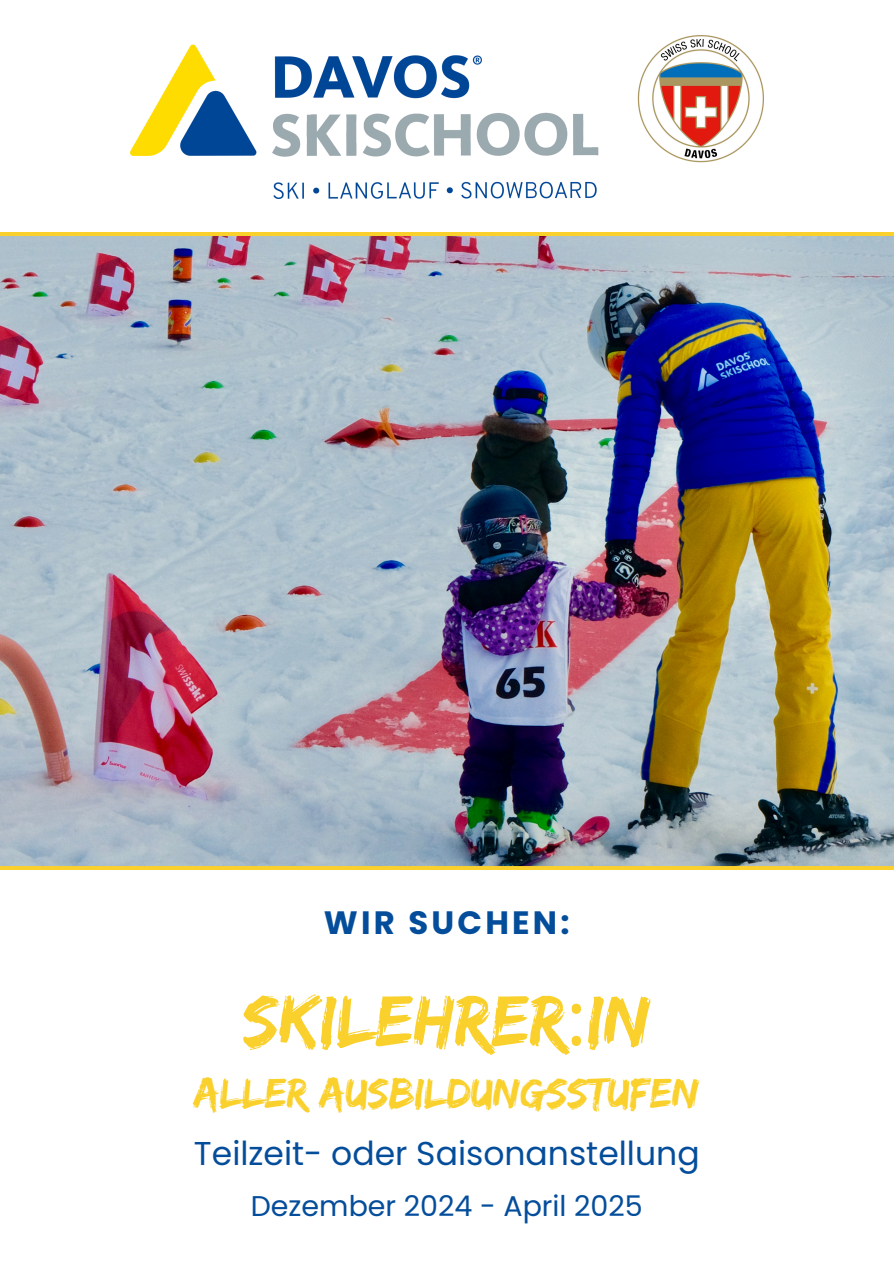
<style>
.page{position:relative;width:894px;height:1264px;background:#fff}
.page>*{position:absolute;margin:0;border:0;box-sizing:border-box;transform-origin:0 0}
.t1{font:74.85px "Edo";color:#fad02c}
.t2{font:43.35px "Edo";color:#fad02c}
.t3{font:33px "Poppins";color:#044d9b}
.t4{font:700 32.25px "Poppins";letter-spacing:.1em;color:#044d9b}
.t5{font:28.5px "Poppins";color:#044d9b}
.s1{font-family:"Noto Sans"}
</style>
<div class="page">
<svg style="left:0;top:35px;width:802px;height:198px"></svg>
<img style="left:131px;top:36px;width:632px;height:162px">
<img style="left:0;top:233px;width:893px;height:636px">
<p class="t4" style="left:324px;top:899px;width:247px">WIR SUCHEN:</p>
<h2 class="t1" style="left:243px;top:977px;width:409px">SKILEHRER<span class="s1">:</span>IN</h2>
<h2 class="t2" style="left:194px;top:1067px;width:506px">ALLER AUSBILDUNGSSTUFEN</h2>
<h3 class="t3" style="left:194px;top:1130px;width:507px">Teilzeit- oder Saisonanstellung</h3>
<h1 class="t5" style="left:251px;top:1186px;width:393px">Dezember 2024 - April 2025</h1>
</div>
